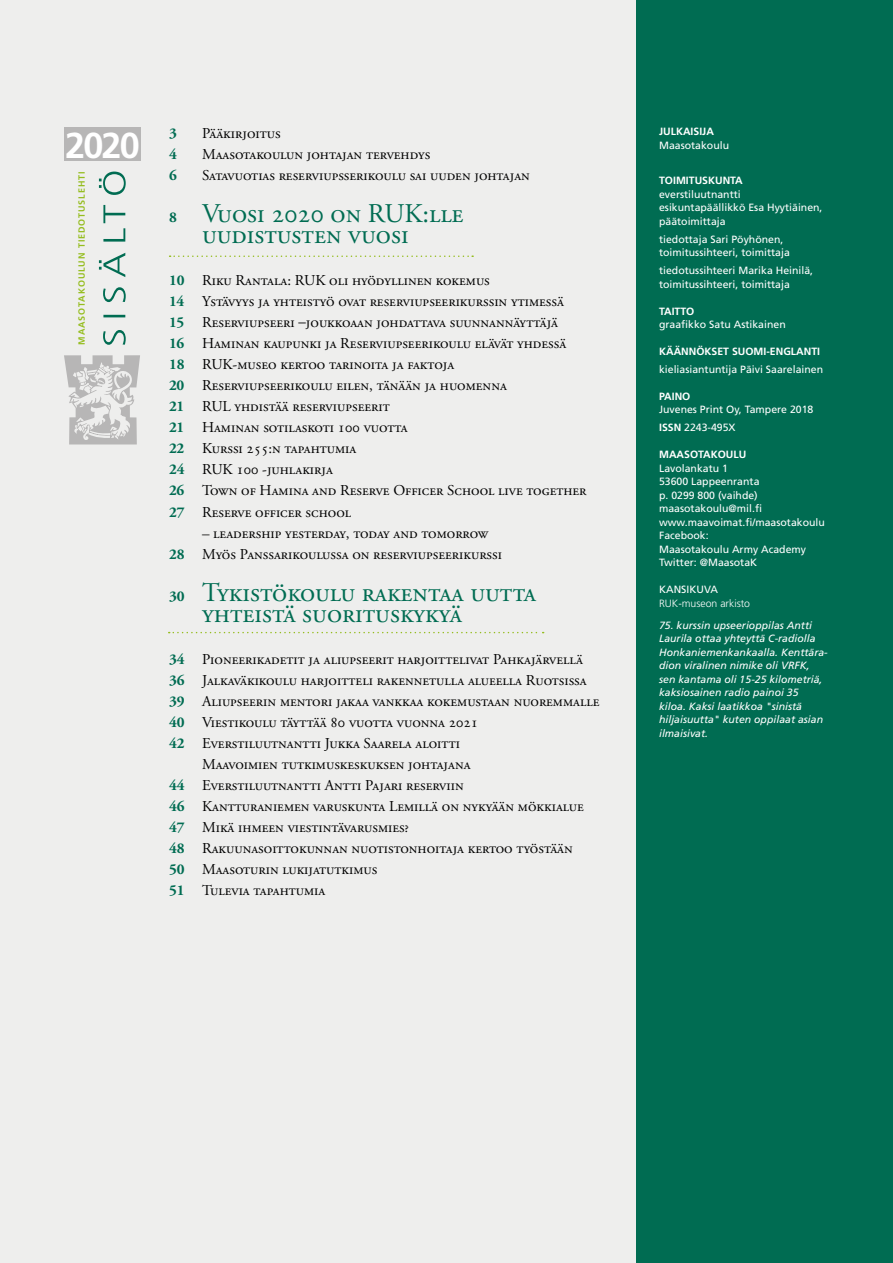
<style>
.page{position:relative;width:893px;height:1263px;background:#eeeeed}
.page>*{position:absolute;margin:0;border:0;box-sizing:border-box;transform-origin:0 0}
.t1{font:700 36px "Frutiger LT Std";color:#fff}
.t2{font:27px/21px "Adobe Garamond Pro";color:#006c52}
.t3{font:15px/21px "Adobe Garamond Pro";color:#000}
.t4{font:700 15px "Adobe Garamond Pro";color:#006c52}
.t5{font:10.5px/13.5px "Frutiger LT Std";color:#fff}
.t6{font:italic 10.5px/13.5px "Frutiger LT Std";color:#fff}
.t7{font:700 10.5px "Frutiger LT Std";color:#fff}
.t8{font:300 10.5px "Frutiger LT Std";color:#fff}
.t9{font:700 9px "Frutiger LT Std";letter-spacing:.1em;color:#95bd1f}
.s1{font-weight:700;font-size:15px}
.s2{font-weight:700;color:#006c52}
.s3{font-family:"Frutiger LT Std";font-weight:300}
.s4{font-weight:700}
</style>
<div class="page">
<div style="left:637px;top:0;width:256px;height:1263px;background:#006c52"></div>
<div style="left:64px;top:128px;width:77px;height:33px;background:#b7b6b6"></div>
<svg style="left:64px;top:355px;width:76px;height:89px"></svg>
<svg style="left:99px;top:171px;width:27px;height:174px"></svg>
<svg style="left:170px;top:255px;width:303px;height:2px"></svg>
<svg style="left:169px;top:632px;width:375px;height:1px"></svg>
<h1 class="t1" style="left:65px;top:124px;width:76px">2020</h1>
<p class="t9" style="left:76px;top:345px;width:175px;rotate:-90deg">MAASOTAKOULUN TIEDOTUSLEHTI</p>
<p class="t4" style="left:169px;top:125px;width:9px">3</p>
<p class="t3" style="left:202px;top:124px;width:80px">Pääkirjoitus</p>
<p class="t4" style="left:169px;top:146px;width:9px">4</p>
<p class="t3" style="left:202px;top:145px;width:230px">Maasotakoulun johtajan tervehdys</p>
<p class="t4" style="left:169px;top:167px;width:9px">6</p>
<p class="t3" style="left:202px;top:166px;width:329px">Satavuotias reserviupsserikoulu sai uuden johtajan</p>
<h2 class="t2" style="left:202px;top:204px;width:263px;text-indent:-33px"><span class="s1">8</span> Vuosi 2020 on RUK:lle uudistusten vuosi</h2>
<p class="t3" style="left:169px;top:271px;width:419px"><span class="s2">10</span> Riku Rantala: RUK oli hyödyllinen kokemus<br><span class="s2">14</span> Ystävyys ja yhteistyö ovat reserviupseerikurssin ytimessä<br><span class="s2">15</span> Reserviupseeri <span class="s3">–</span>joukkoaan johdattava suunnannäyttäjä<br><span class="s2">16</span> Haminan kaupunki ja Reserviupseerikoulu elävät yhdessä<br><span class="s2">18</span> RUK-museo kertoo tarinoita ja faktoja<br><span class="s2">20</span> Reserviupseerikoulu eilen, tänään ja huomenna<br><span class="s2">21</span> RUL yhdistää reserviupseerit<br><span class="s2">21</span> Haminan sotilaskoti 100 vuotta<br><span class="s2">22</span> Kurssi 255:n tapahtumia<br><span class="s2">24</span> RUK 100 -juhlakirja<br><span class="s2">26</span> Town of Hamina and Reserve Officer School live together <span class="s2">27</span> Reserve officer school</p>
<p class="t3" style="left:169px;top:523px;width:335px;text-indent:33px">– leadership yesterday, today and tomorrow<br><span class="s2">28</span> Myös Panssarikoulussa on reserviupseerikurssi</p>
<h2 class="t2" style="left:202px;top:582px;width:336px;text-indent:-33px"><span class="s1">30</span> Tykistökoulu rakentaa uutta yhteistä suorituskykyä</h2>
<p class="t3" style="left:169px;top:649px;width:415px"><span class="s2">34</span> Pioneerikadetit ja aliupseerit harjoittelivat Pahkajärvellä</p>
<p class="t3" style="left:169px;top:670px;width:419px"><span class="s2">36</span> Jalkaväkikoulu harjoitteli rakennetulla alueella Ruotsissa</p>
<p class="t3" style="left:169px;top:691px;width:432px"><span class="s2">39</span> Aliupseerin mentori jakaa vankkaa kokemustaan nuoremmalle</p>
<p class="t3" style="left:169px;top:712px;width:311px"><span class="s2">40</span> Viestikoulu täyttää 80 vuotta vuonna 2021</p>
<p class="t3" style="left:169px;top:733px;width:292px"><span class="s2">42</span> Everstiluutnantti Jukka Saarela aloitti</p>
<p class="t3" style="left:202px;top:754px;width:270px">Maavoimien tutkimuskeskuksen johtajana</p>
<p class="t3" style="left:169px;top:775px;width:296px"><span class="s2">44</span> Everstiluutnantti Antti Pajari reserviin</p>
<p class="t3" style="left:169px;top:796px;width:416px"><span class="s2">46</span> Kantturaniemen varuskunta Lemillä on nykyään mökkialue</p>
<p class="t3" style="left:169px;top:817px;width:241px"><span class="s2">47</span> Mikä ihmeen viestintävarusmies?</p>
<p class="t3" style="left:169px;top:838px;width:405px"><span class="s2">48</span> Rakuunasoittokunnan nuotistonhoitaja kertoo työstään</p>
<p class="t3" style="left:169px;top:859px;width:210px"><span class="s2">50</span> Maasoturin lukijatutkimus</p>
<p class="t3" style="left:169px;top:880px;width:158px"><span class="s2">51</span> Tulevia tapahtumia</p>
<p class="t7" style="left:659px;top:126px;width:56px">JULKAISIJA</p>
<p class="t5" style="left:659px;top:139px;width:72px">Maasotakoulu</p>
<p class="t7" style="left:659px;top:175px;width:85px">TOIMITUSKUNTA</p>
<p class="t5" style="left:659px;top:188px;width:165px">everstiluutnantti esikuntapäällikkö Esa Hyytiäinen, päätoimittaja</p>
<p class="t5" style="left:659px;top:232px;width:132px">tiedottaja Sari Pöyhönen, toimitussihteeri, toimittaja</p>
<p class="t5" style="left:659px;top:264px;width:156px">tiedotussihteeri Marika Heinilä, toimitussihteeri, toimittaja</p>
<p class="t7" style="left:659px;top:305px;width:37px">TAITTO</p>
<p class="t5" style="left:659px;top:318px;width:128px">graafikko Satu Astikainen</p>
<p class="t7" style="left:659px;top:345px;width:163px">KÄÄNNÖKSET SUOMI-ENGLANTI</p>
<p class="t5" style="left:659px;top:362px;width:165px">kieliasiantuntija Päivi Saarelainen</p>
<p class="t7" style="left:659px;top:390px;width:33px">PAINO</p>
<p class="t5" style="left:659px;top:401px;width:156px;line-height:17.7px">Juvenes Print Oy, Tampere 2018<br><span class="s4">ISSN</span> 2243-495X</p>
<p class="t7" style="left:659px;top:448px;width:89px">MAASOTAKOULU</p>
<p class="t5" style="left:659px;top:461px;width:167px">Lavolankatu 1<br>53600 Lappeenranta<br>p. 0299 800 (vaihde) maasotakoulu@mil.fi www.maavoimat.fi/maasotakoulu<br>Facebook:<br>Maasotakoulu Army Academy<br>Twitter: @MaasotaK</p>
<p class="t5" style="left:659px;top:583px;width:61px">KANSIKUVA</p>
<p class="t8" style="left:659px;top:597px;width:93px">RUK-museon arkisto</p>
<p class="t6" style="left:659px;top:618px;width:170px">75. kurssin upseerioppilas Antti<br>Laurila ottaa yhteyttä C-radiolla<br>Honkaniemenkankaalla. Kenttära&shy;dion viralinen nimike oli VRFK, sen kantama oli 15-25 kilometriä, kaksiosainen radio painoi 35 kiloa. Kaksi laatikkoa "sinistä hiljaisuutta" kuten oppilaat asian ilmaisivat.</p>
</div>
